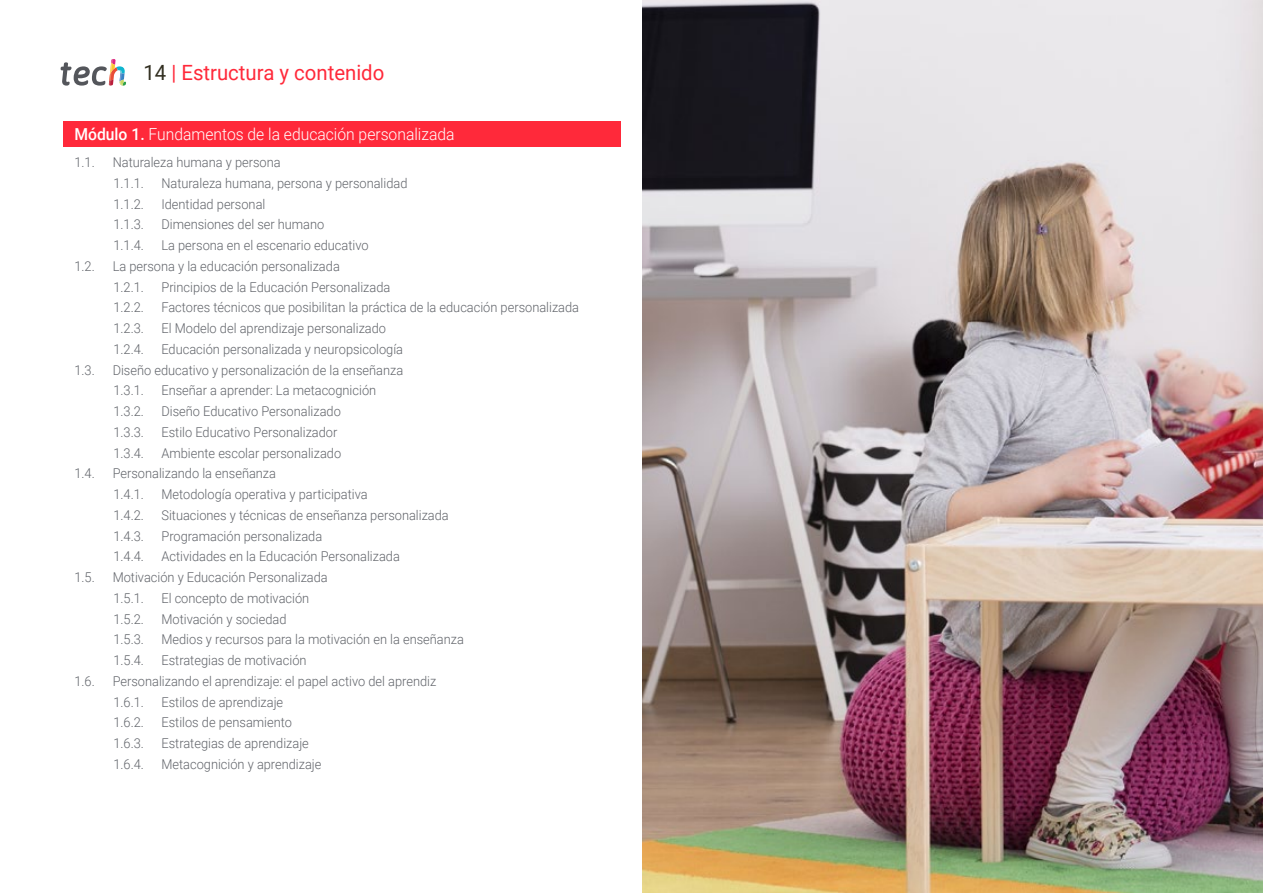
<style>
.page{position:relative;width:1263px;height:893px;background:#fff}
.page>*{position:absolute;margin:0;border:0;box-sizing:border-box;transform-origin:0 0}
.t1{font:21px "Roboto";color:#ff293a}
.t2{font:300 16.5px "Roboto";color:#fff;scale:.95 1}
.t3{font:300 13.5px/20.7px "Roboto";color:#61646a;scale:.95 1}
.s1{color:#312e20}
.s2{font-weight:500}
</style>
<div class="page">
<div style="left:63px;top:121px;width:558px;height:25px;background:#ff293a"></div>
<svg style="left:61px;top:59px;width:65px;height:27px"></svg>
<img style="left:642px;top:0;width:621px;height:893px">
<h1 class="t1" style="left:144px;top:57px;width:242px"><span class="s1">14</span> | Estructura y contenido</h1>
<p class="t2" style="left:74px;top:123px;width:402px"><span class="s2">Módulo 1.</span> Fundamentos de la educación personalizada</p>
<p class="t3" style="left:74px;top:151px;width:23px">1.1.</p>
<p class="t3" style="left:113px;top:151px;width:178px">Naturaleza humana y persona<br>1.1.1.</p>
<p class="t3" style="left:161px;top:172px;width:261px">Naturaleza humana, persona y personalidad</p>
<p class="t3" style="left:113px;top:193px;width:34px">1.1.2.</p>
<p class="t3" style="left:161px;top:193px;width:111px">Identidad personal</p>
<p class="t3" style="left:113px;top:214px;width:34px">1.1.3.</p>
<p class="t3" style="left:161px;top:214px;width:173px">Dimensiones del ser humano</p>
<p class="t3" style="left:113px;top:234px;width:34px">1.1.4.</p>
<p class="t3" style="left:161px;top:234px;width:220px">La persona en el escenario educativo</p>
<p class="t3" style="left:74px;top:255px;width:23px">1.2.</p>
<p class="t3" style="left:113px;top:255px;width:241px">La persona y la educación personalizada<br>1.2.1.</p>
<p class="t3" style="left:161px;top:276px;width:243px">Principios de la Educación Personalizada</p>
<p class="t3" style="left:113px;top:297px;width:34px">1.2.2.</p>
<p class="t3" style="left:161px;top:297px;width:441px">Factores técnicos que posibilitan la práctica de la educación personalizada</p>
<p class="t3" style="left:113px;top:317px;width:34px">1.2.3.</p>
<p class="t3" style="left:161px;top:317px;width:238px">El Modelo del aprendizaje personalizado</p>
<p class="t3" style="left:113px;top:338px;width:34px">1.2.4.</p>
<p class="t3" style="left:161px;top:338px;width:256px">Educación personalizada y neuropsicología</p>
<p class="t3" style="left:74px;top:359px;width:23px">1.3.</p>
<p class="t3" style="left:113px;top:359px;width:307px">Diseño educativo y personalización de la enseñanza<br>1.3.1.</p>
<p class="t3" style="left:161px;top:380px;width:228px">Enseñar a aprender: La metacognición</p>
<p class="t3" style="left:113px;top:400px;width:34px">1.3.2.</p>
<p class="t3" style="left:161px;top:400px;width:190px">Diseño Educativo Personalizado</p>
<p class="t3" style="left:113px;top:421px;width:34px">1.3.3.</p>
<p class="t3" style="left:161px;top:421px;width:187px">Estilo Educativo Personalizador</p>
<p class="t3" style="left:113px;top:442px;width:34px">1.3.4.</p>
<p class="t3" style="left:161px;top:442px;width:191px">Ambiente escolar personalizado</p>
<p class="t3" style="left:74px;top:463px;width:23px">1.4.</p>
<p class="t3" style="left:113px;top:463px;width:174px">Personalizando la enseñanza<br>1.4.1.</p>
<p class="t3" style="left:161px;top:483px;width:219px">Metodología operativa y participativa</p>
<p class="t3" style="left:113px;top:504px;width:34px">1.4.2.</p>
<p class="t3" style="left:161px;top:504px;width:304px">Situaciones y técnicas de enseñanza personalizada</p>
<p class="t3" style="left:113px;top:525px;width:34px">1.4.3.</p>
<p class="t3" style="left:161px;top:525px;width:171px">Programación personalizada</p>
<p class="t3" style="left:113px;top:546px;width:34px">1.4.4.</p>
<p class="t3" style="left:161px;top:546px;width:253px">Actividades en la Educación Personalizada</p>
<p class="t3" style="left:74px;top:566px;width:23px">1.5.</p>
<p class="t3" style="left:113px;top:566px;width:228px">Motivación y Educación Personalizada<br>1.5.1.</p>
<p class="t3" style="left:161px;top:587px;width:157px">El concepto de motivación</p>
<p class="t3" style="left:113px;top:608px;width:34px">1.5.2.</p>
<p class="t3" style="left:161px;top:608px;width:133px">Motivación y sociedad</p>
<p class="t3" style="left:113px;top:629px;width:34px">1.5.3.</p>
<p class="t3" style="left:161px;top:629px;width:320px">Medios y recursos para la motivación en la enseñanza</p>
<p class="t3" style="left:113px;top:649px;width:34px">1.5.4.</p>
<p class="t3" style="left:161px;top:649px;width:154px">Estrategias de motivación</p>
<p class="t3" style="left:74px;top:670px;width:23px">1.6.</p>
<p class="t3" style="left:113px;top:670px;width:342px">Personalizando el aprendizaje: el papel activo del aprendiz<br>1.6.1.</p>
<p class="t3" style="left:161px;top:691px;width:130px">Estilos de aprendizaje</p>
<p class="t3" style="left:113px;top:712px;width:34px">1.6.2.</p>
<p class="t3" style="left:161px;top:712px;width:139px">Estilos de pensamiento</p>
<p class="t3" style="left:113px;top:732px;width:34px">1.6.3.</p>
<p class="t3" style="left:161px;top:732px;width:157px">Estrategias de aprendizaje</p>
<p class="t3" style="left:113px;top:753px;width:34px">1.6.4.</p>
<p class="t3" style="left:161px;top:753px;width:170px">Metacognición y aprendizaje</p>
</div>
